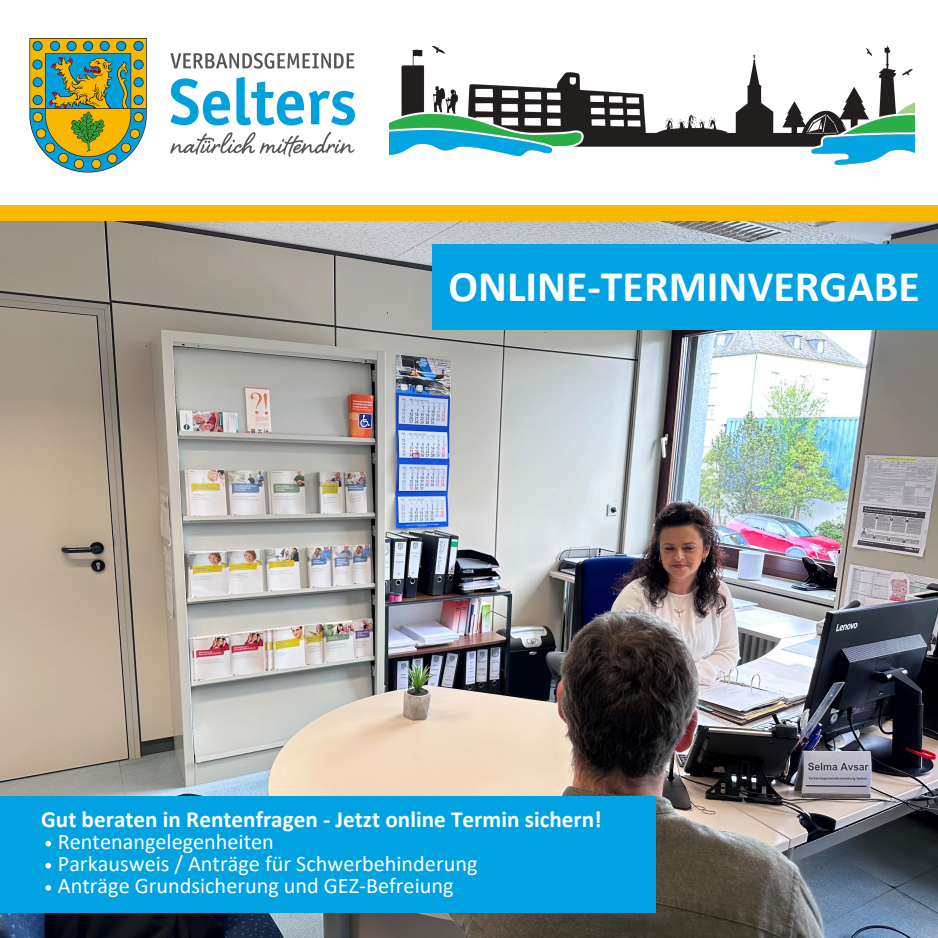
<style>
.page{position:relative;width:938px;height:938px;background:#fff}
.page>*{position:absolute;margin:0;border:0;box-sizing:border-box;transform-origin:0 0}
.t1{font:700 43.8px "Calibri";color:#fff}
.t2{font:700 23.2px "Calibri";color:#fff}
.t3{font:22.2px "Calibri";color:#fff}
</style>
<div class="page">
<img style="left:22px;top:38px;width:333px;height:135px">
<img style="left:389px;top:45px;width:525px;height:120px">
<img style="left:0;top:220px;width:937px;height:717px">
<div style="left:432px;top:244px;width:506px;height:86px;background:#00a2e1"></div>
<div style="left:0;top:795px;width:655px;height:117px;background:#00a2e1"></div>
<div style="left:0;top:205px;width:937px;height:15px;background:#fbba00"></div>
<svg style="left:45px;top:840px;width:6px;height:6px"></svg>
<svg style="left:45px;top:862px;width:6px;height:6px"></svg>
<svg style="left:45px;top:885px;width:6px;height:5px"></svg>
<p class="t1" style="left:448px;top:268px;width:472px">ONLINE-TERMINVERGABE</p>
<p class="t2" style="left:41px;top:809px;width:562px">Gut beraten in Rentenfragen - Jetzt online Termin sichern!</p>
<p class="t3" style="left:58px;top:832px;width:217px">Rentenangelegenheiten</p>
<h1 class="t3" style="left:58px;top:854px;width:421px">Parkausweis / Anträge für Schwerbehinderung</h1>
<h2 class="t3" style="left:58px;top:876px;width:397px">Anträge Grundsicherung und GEZ-Befreiung</h2>
</div>
